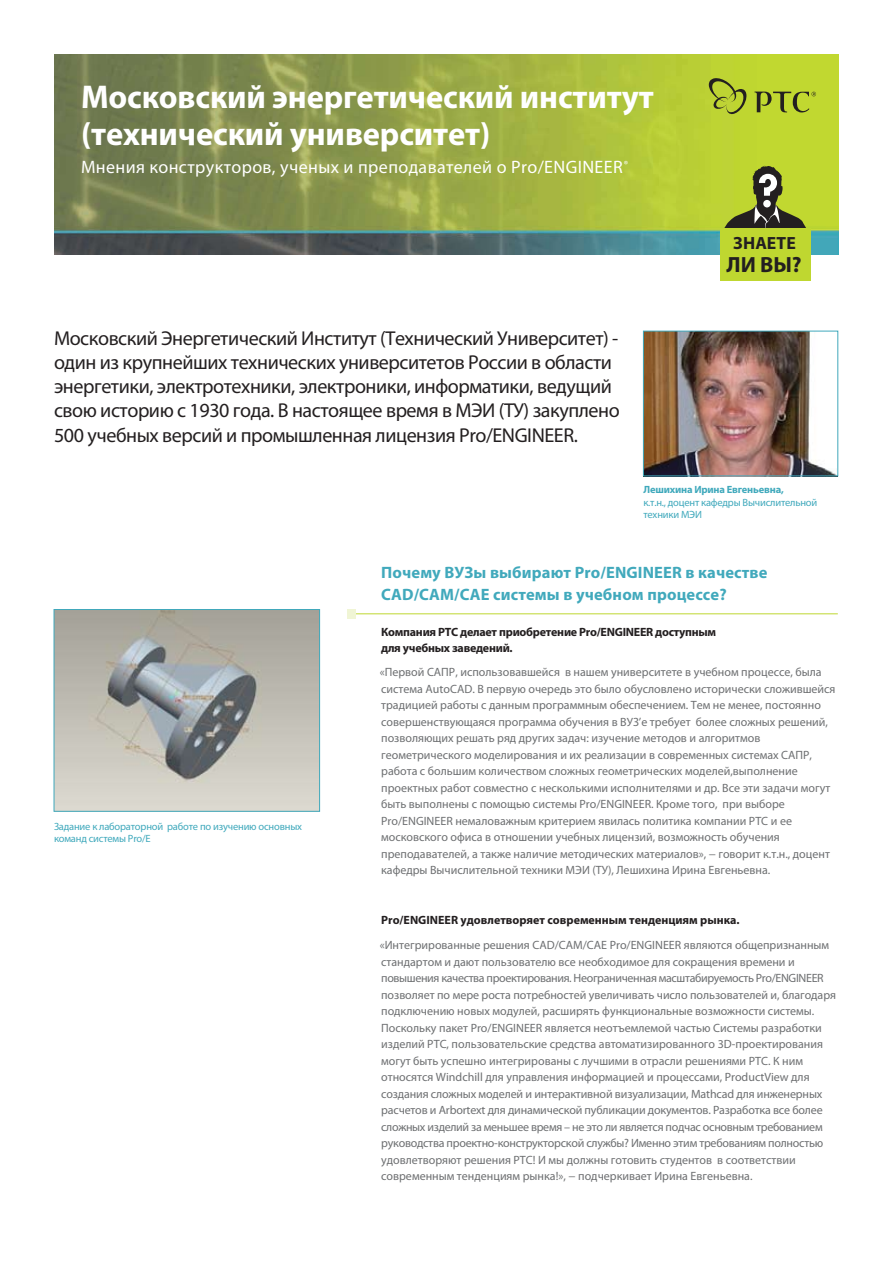
<style>
.page{position:relative;width:893px;height:1263px;background:#fff}
.page>*{position:absolute;margin:0;border:0;box-sizing:border-box;transform-origin:0 0}
.t1{font:700 33px/37.5px "Myriad Pro";letter-spacing:-.005em;color:#fff}
.t2{font:700 22.05px "Myriad Pro";color:#231f20}
.t3{font:20.1px/24.2px "Myriad Pro";letter-spacing:-.02em;color:#231f20}
.t4{font:18px "Myriad Pro";letter-spacing:.02em;color:#fff}
.t5{font:700 17.7px "Myriad Pro";letter-spacing:.005em;color:#231f20}
.t6{font:700 16.5px/22.5px "Myriad Pro";letter-spacing:.01em;color:#41a9bc}
.t7{font:12px/16.5px "Myriad Pro";color:#6d6f71}
.t8{font:700 12px/16.5px "Myriad Pro";letter-spacing:-.02em;color:#231f20}
.t9{font:10.5px/12.6px "Myriad Pro";letter-spacing:-.02em;color:#40a9bc}
.s1{font-weight:700}
.s2{font-weight:700;color:#231f20}
</style>
<div class="page">
<img style="left:54px;top:55px;width:785px;height:199px">
<svg style="left:754px;top:92px;width:62px;height:21px"></svg>
<svg style="left:709px;top:78px;width:39px;height:36px"></svg>
<div style="left:720px;top:229px;width:91px;height:52px;background:#bfd730"></div>
<svg style="left:724px;top:165px;width:83px;height:64px;background:#8e9939"></svg>
<hr style="left:353px;top:614px;width:485px;height:1px;background:#bed730">
<div style="left:347px;top:609px;width:9px;height:10px;background:#f0f5d5"></div>
<img style="left:56px;top:611px;width:262px;height:198px">
<div style="left:54px;top:609px;width:266px;height:202px;border:1px solid #40a9bc"></div>
<img style="left:645px;top:333px;width:191px;height:141px">
<div style="left:643px;top:331px;width:195px;height:145px;border:1px solid #40a9bc"></div>
<p class="t1" style="left:81px;top:77px;width:574px">Московский энергетический институт (технический университет)</p>
<p class="t4" style="left:81px;top:156px;width:549px">Мнения конструкторов, ученых и преподавателей о Pro/ENGINEER<sup>®</sup></p>
<p class="t3" style="left:54px;top:326px;width:567px">Московский Энергетический Институт (Технический Университет) - один из крупнейших технических университетов России в области энергетики, электротехники, электроники, информатики, ведущий свою историю с 1930 года. В настоящее время в МЭИ (ТУ) закуплено 500 учебных версий и промышленная лицензия Pro/ENGINEER.</p>
<p class="t5" style="left:733px;top:232px;width:64px">ЗНАЕТЕ</p>
<p class="t2" style="left:726px;top:250px;width:77px">ЛИ ВЫ?</p>
<p class="t9" style="left:643px;top:483px;width:175px"><span class="s1">Лешихина Ирина Евгеньевна,<br></span>к.т.н., доцент кафедры Вычислительной техники МЭИ</p>
<p class="t6" style="left:381px;top:560px;width:388px">Почему ВУЗы выбирают Pro/ENGINEER в качестве<br>CAD/CAM/CAE системы в учебном процессе?</p>
<p class="t9" style="left:54px;top:820px;width:249px">Задание к лабораторной работе по изучению основных команд системы Pro/E</p>
<p class="t8" style="left:381px;top:623px;width:337px">Компания PTC делает приобретение Pro/ENGINEER доступным для учебных заведений.</p>
<p class="t7" style="left:380px;top:664px;width:457px">«Первой САПР, использовавшейся в нашем университете в учебном процессе, была система AutoCAD. В первую очередь это было обусловлено исторически сложившейся традицией работы с данным программным обеспечением. Тем не менее, постоянно совершенствующаяся программа обучения в ВУЗ’е требует более сложных решений, позволяющих решать ряд других задач: изучение методов и алгоритмов геометрического моделирования и их реализации в современных системах САПР, работа с большим количеством сложных геометрических моделей,выполнение проектных работ совместно с несколькими исполнителями и др. Все эти задачи могут быть выполнены с помощью системы Pro/ENGINEER. Кроме того, при выборе Pro/ENGINEER немаловажным критерием явилась политика компании PTC и ее московского офиса в отношении учебных лицензий, возможность обучения преподавателей, а также наличие методических материалов», − говорит к.т.н., доцент кафедры Вычислительной техники МЭИ (ТУ), Лешихина Ирина Евгеньевна.</p>
<p class="t7" style="left:380px;top:908px;width:451px;line-height:25px"><span class="s2">Pro/ENGINEER удовлетворяет современным тенденциям рынка. </span>«Интегрированные решения CAD/CAM/CAE Pro/ENGINEER являются общепризнанным</p>
<p class="t7" style="left:381px;top:953px;width:456px">стандартом и дают пользователю все необходимое для сокращения времени и повышения качества проектирования. Неограниченная масштабируемость Pro/ENGINEER позволяет по мере роста потребностей увеличивать число пользователей и, благодаря подключению новых модулей, расширять функциональные возможности системы.<br>Поскольку пакет Pro/ENGINEER является неотъемлемой частью Системы разработки изделий PTC, пользовательские средства автоматизированного 3D-проектирования могут быть успешно интегрированы с лучшими в отрасли решениями PTC. К ним относятся Windchill для управления информацией и процессами, ProductView для создания сложных моделей и интерактивной визуализации, Mathcad для инженерных расчетов и Arbortext для динамической публикации документов. Разработка все более сложных изделий за меньшее время – не это ли является подчас основным требованием руководства проектно-конструкторской службы? Именно этим требованиям полностью удовлетворяют решения PTC! И мы должны готовить студентов в соответствии современным тенденциям рынка!», − подчеркивает Ирина Евгеньевна.</p>
</div>
